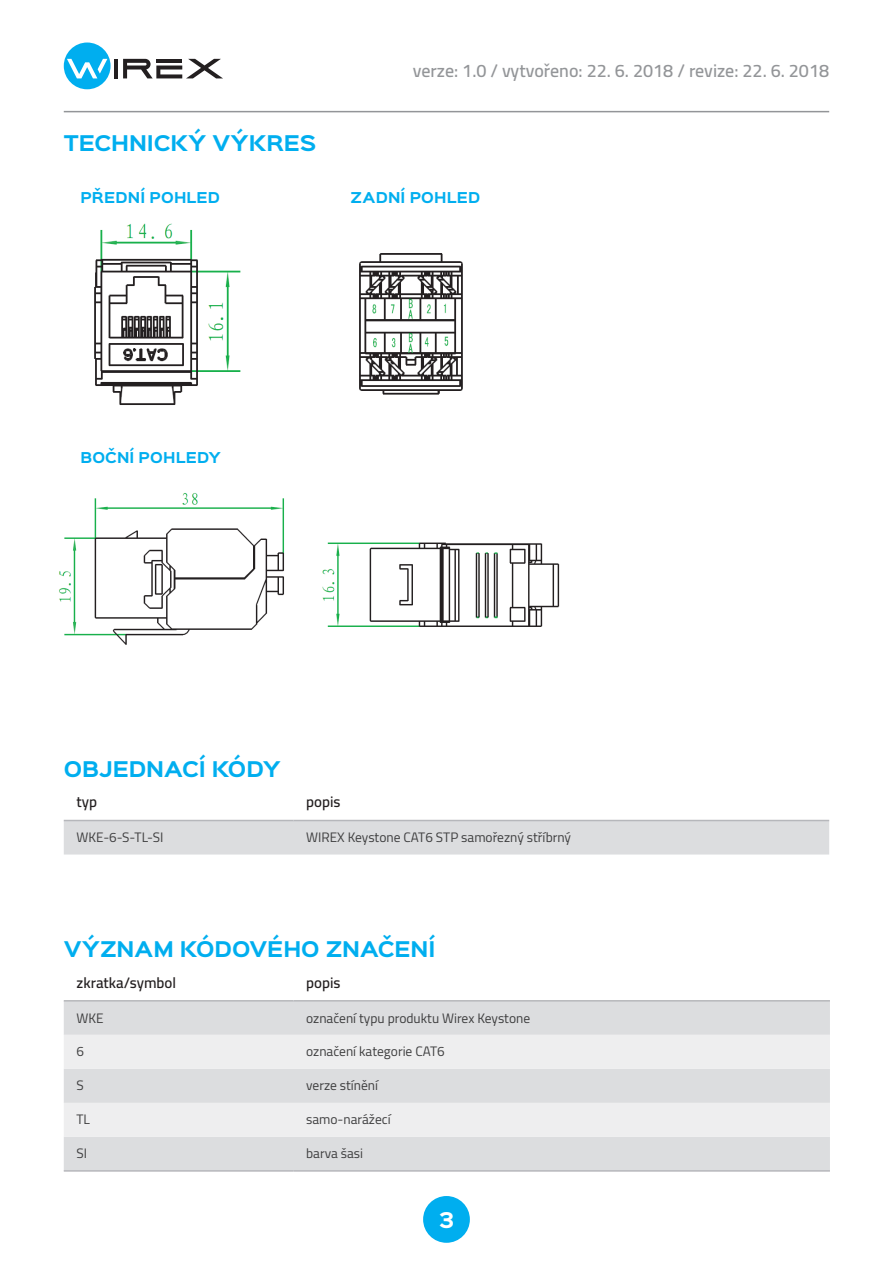
<style>
.page{position:relative;width:893px;height:1263px;background:#fff}
.page>*{position:absolute;margin:0;border:0;box-sizing:border-box;transform-origin:0 0}
.t1{font:700 19.5px "Sinkin Sans 700";letter-spacing:-.005em;color:#00aeef}
.t2{font:700 19.5px "Sinkin Sans 700";color:#fff}
.t3{font:600 18px "Cairo";color:#939598}
.WirexTableHeader{font:600 15px "Cairo";color:#231f20}
.WirexTable{font:13.5px "Cairo";color:#3e3e3f}
.t4{font:700 13.5px "Sinkin Sans 700";letter-spacing:.015em;color:#00aeef}
</style>
<div class="page">
<hr style="left:114px;top:59px;width:4px;height:19px;background:#231f20">
<svg style="left:123px;top:59px;width:100px;height:19px"></svg>
<svg style="left:64px;top:43px;width:47px;height:46px"></svg>
<hr style="left:64px;top:111px;width:765px;height:1px;background:#939598">
<div style="left:423px;top:1196px;width:47px;height:47px;background:#00aeef;border-radius:50%"></div>
<div style="left:64px;top:821px;width:765px;height:33px;background:#dcdddf"></div>
<hr style="left:64px;top:820px;width:229px;height:1px;background:#b6b7bb">
<hr style="left:293px;top:820px;width:536px;height:1px;background:#b6b7bb">
<div style="left:64px;top:1001px;width:766px;height:169px;background:#dcdddf"></div>
<svg style="left:64px;top:1035px;width:766px;height:102px;background:#e8e8e9"></svg>
<hr style="left:64px;top:1000px;width:229px;height:1px;background:#b6b7bb">
<hr style="left:293px;top:1000px;width:537px;height:1px;background:#b6b7bb">
<hr style="left:64px;top:1170px;width:229px;height:2px;background:#b6b7bb">
<hr style="left:293px;top:1170px;width:537px;height:2px;background:#b6b7bb">
<img style="left:94px;top:223px;width:369px;height:182px">
<img style="left:59px;top:493px;width:225px;height:152px">
<img style="left:322px;top:542px;width:238px;height:85px">
<p class="t1" style="left:64px;top:133px;width:254px">TECHNICKÝ VÝKRES</p>
<h2 class="t3" style="left:413px;top:55px;width:418px">verze: 1.0 / vytvořeno: 22. 6. 2018 / revize: 22. 6. 2018</h2>
<p class="t4" style="left:81px;top:190px;width:141px">PŘEDNÍ POHLED</p>
<p class="t4" style="left:351px;top:190px;width:131px">ZADNÍ POHLED</p>
<p class="t4" style="left:81px;top:451px;width:142px">BOČNÍ POHLEDY</p>
<p class="t1" style="left:64px;top:759px;width:218px">OBJEDNACÍ KÓDY</p>
<p class="WirexTableHeader" style="left:77px;top:789px;width:22px">typ</p>
<p class="WirexTableHeader" style="left:306px;top:789px;width:36px">popis</p>
<p class="WirexTable" style="left:77px;top:826px;width:88px">WKE-6-S-TL-SI</p>
<p class="WirexTable" style="left:306px;top:826px;width:266px">WIREX Keystone CAT6 STP samořezný stříbrný</p>
<p class="t1" style="left:64px;top:939px;width:373px">VÝZNAM KÓDOVÉHO ZNAČENÍ</p>
<p class="WirexTableHeader" style="left:77px;top:969px;width:101px">zkratka/symbol</p>
<p class="WirexTableHeader" style="left:306px;top:969px;width:36px">popis</p>
<p class="WirexTable" style="left:77px;top:1007px;width:29px">WKE</p>
<p class="WirexTable" style="left:306px;top:1007px;width:226px">označení typu produktu Wirex Keystone</p>
<p class="WirexTable" style="left:77px;top:1040px;width:9px">6</p>
<p class="WirexTable" style="left:306px;top:1040px;width:140px">označení kategorie CAT6</p>
<p class="WirexTable" style="left:77px;top:1074px;width:9px">S</p>
<p class="WirexTable" style="left:306px;top:1074px;width:73px">verze stínění</p>
<p class="WirexTable" style="left:77px;top:1108px;width:15px">TL</p>
<p class="WirexTable" style="left:306px;top:1108px;width:86px">samo-narážecí</p>
<p class="WirexTable" style="left:77px;top:1142px;width:12px">SI</p>
<p class="WirexTable" style="left:306px;top:1142px;width:58px">barva šasi</p>
<h1 class="t2" style="left:439px;top:1209px;width:17px">3</h1>
</div>
